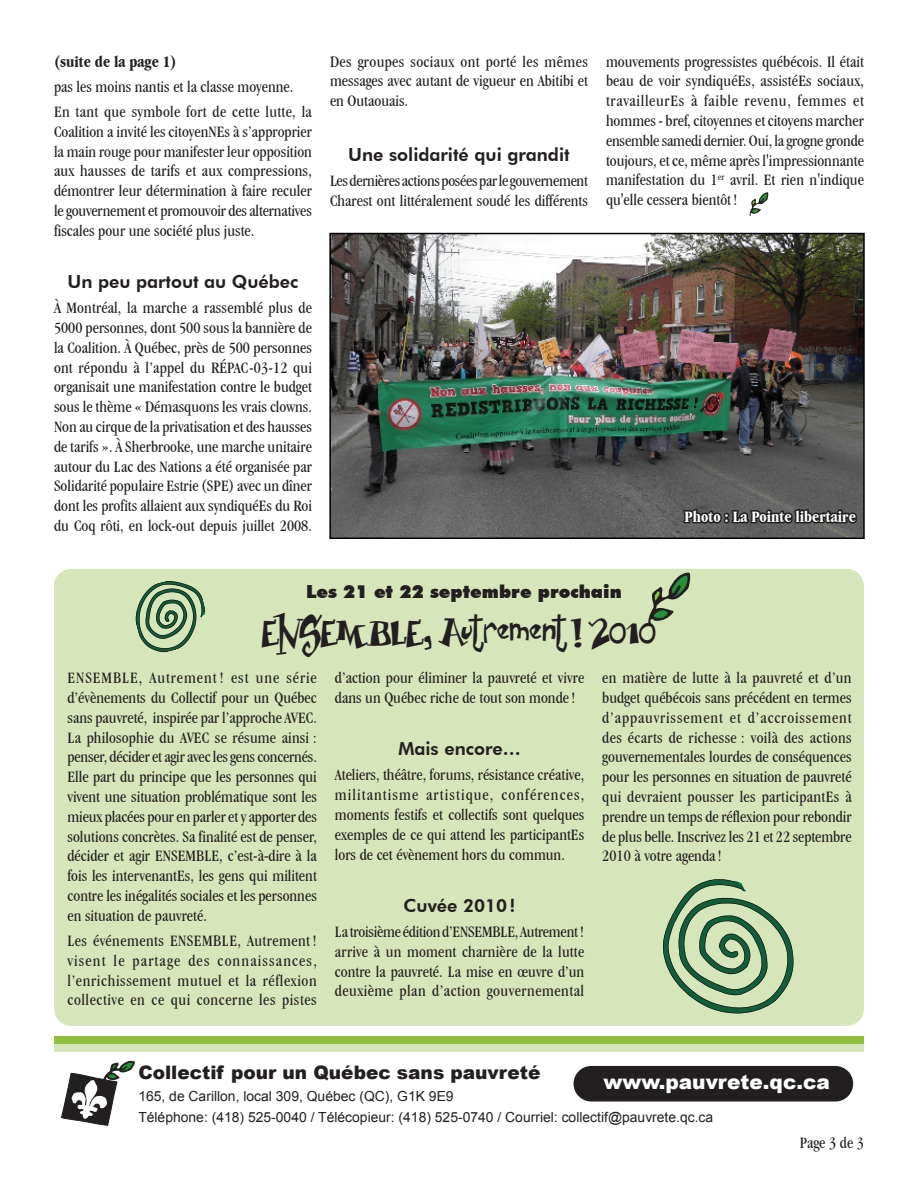
<style>
.page{position:relative;width:918px;height:1188px;background:#fff}
.page>*{position:absolute;margin:0;border:0;box-sizing:border-box;transform-origin:0 0}
.Titre{font:36px "Junior Stinky";color:#231f20}
.t1{font:900 20.1px "Arial";color:#fff}
.t2{font:900 18.6px "Arial";color:#231f20}
.Intertitre{font:800 18px "Futura BT";color:#231f20}
.Surtitre{font:900 18px "Futura BT";color:#231f20}
.Texte_normal{font:condensed 16.5px/19.8px "Garamond IT Cby BT";color:#231f20;text-align:justify}
.Texte_normal-2{font:700 condensed 16.5px "Garamond IT Cby BT";color:#fff}
.Texte_normal-3{font:700 condensed 16.5px "Garamond IT Cby BT";color:#231f20}
.t3{font:13.95px/21.6px "Arial";color:#231f20}
.s1{font-size:37.5px}
</style>
<div class="page">
<div style="left:574px;top:1066px;width:279px;height:36px;background:#231f20;border-radius:18px"></div>
<svg style="left:61px;top:1060px;width:74px;height:66px"></svg>
<div style="left:54px;top:1037px;width:810px;height:7px;background:#90bf3e"></div>
<div style="left:54px;top:1044px;width:810px;height:7px;background:#d7e5ba"></div>
<img style="left:332px;top:236px;width:530px;height:300px">
<div style="left:329px;top:233px;width:536px;height:306px;border:2px solid #000"></div>
<svg style="left:682px;top:488px;width:178px;height:50px;background:#535252"></svg>
<div style="left:54px;top:569px;width:810px;height:457px;background:#d7e5ba;border-radius:18px"></div>
<svg style="left:749px;top:192px;width:20px;height:24px"></svg>
<svg style="left:663px;top:879px;width:131px;height:134px"></svg>
<svg style="left:136px;top:581px;width:69px;height:71px"></svg>
<svg style="left:648px;top:573px;width:43px;height:53px"></svg>
<p class="Texte_normal-3" style="left:54px;top:51px;width:124px">(suite de la page 1)</p>
<p class="Texte_normal" style="left:54px;top:76px;width:241px">pas les moins nantis et la classe moyenne.</p>
<p class="Texte_normal" style="left:54px;top:102px;width:260px">En tant que symbole fort de cette lutte, la Coalition a invité les citoyenNEs à s’approprier la main rouge pour manifester leur opposition aux hausses de tarifs et aux compressions, démontrer leur détermination à faire reculer legouvernementet promouvoir desalternatives fiscales pour une société plus juste.</p>
<p class="Intertitre" style="left:67px;top:271px;width:233px">Un peu partout au Québec</p>
<p class="Texte_normal" style="left:54px;top:298px;width:260px">À Montréal, la marche a rassemblé plus de 5000 personnes, dont 500 sous la bannière de la Coalition. À Québec, près de 500 personnes ont répondu à l’appel du RÉPAC-03-12 qui organisait une manifestation contre le budget sous le thème « Démasquons les vrais clowns.<br>Non au cirque de la privatisation et des hausses de tarifs ». À Sherbrooke, une marche unitaire autour du Lac des Nations a été organisée par Solidarité populaire Estrie (SPE) avec un dîner dont les profits allaient aux syndiquéEs du Roi du Coq rôti, en lock-out depuis juillet 2008.</p>
<p class="Texte_normal" style="left:330px;top:51px;width:260px">Des groupes sociaux ont porté les mêmes messages avec autant de vigueur en Abitibi et en Outaouais.</p>
<p class="Intertitre" style="left:348px;top:144px;width:223px">Une solidarité qui grandit</p>
<p class="Texte_normal" style="left:330px;top:171px;width:260px">Lesdernièresactionsposéesparlegouvernement<br>Charest ont littéralement soudé les différents</p>
<p class="Texte_normal" style="left:606px;top:51px;width:260px">mouvements progressistes québécois. Il était beau de voir syndiquéEs, assistéEs sociaux, travailleurEs à faible revenu, femmes et hommes - bref, citoyennes et citoyens marcher ensemblesamedi dernier. Oui, lagrognegronde toujours, et ce, même après l'impressionnante manifestation du 1<sup>er</sup> avril. Et rien n'indique qu'elle cessera bientôt!</p>
<p class="Texte_normal-2" style="left:684px;top:507px;width:173px">Photo : La Pointe libertaire</p>
<p class="Surtitre" style="left:306px;top:580px;width:317px">Les 21 et 22 septembre prochain</p>
<p class="Titre" style="left:262px;top:614px;width:396px">ENSEMBLE, <span class="s1">Autrement!</span> 2010</p>
<p class="Texte_normal" style="left:68px;top:668px;width:251px">ENSEMBLE, Autrement ! est une série d’évènements du Collectif pour un Québec sans pauvreté, inspirée par l’approche AVEC.<br>La philosophie du AVEC se résume ainsi : penser, décideretagiraveclesgensconcernés.<br>Elle part du principe que les personnes qui vivent une situation problématique sont les mieux placées pouren parleretyapporter des solutions concrètes. Sa finalité est de penser, décider et agir ENSEMBLE, c’est-à-dire à la fois les intervenantEs, les gens qui militent contre les inégalités sociales et les personnes en situation de pauvreté.</p>
<p class="Texte_normal" style="left:68px;top:931px;width:251px">Les événements ENSEMBLE, Autrement ! visent le partage des connaissances, l’enrichissement mutuel et la réflexion collective en ce qui concerne les pistes</p>
<p class="Texte_normal" style="left:335px;top:668px;width:251px">d’action pour éliminer la pauvreté et vivre dans un Québec riche de tout son monde!</p>
<p class="Intertitre" style="left:399px;top:738px;width:124px">Mais encore…</p>
<p class="Texte_normal" style="left:335px;top:765px;width:251px">Ateliers, théâtre, forums, résistance créative, militantisme artistique, conférences, moments festifs et collectifs sont quelques exemples de ce qui attend les participantEs lors de cet évènement hors du commun.</p>
<p class="Intertitre" style="left:404px;top:894px;width:113px">Cuvée 2010!</p>
<p class="Texte_normal" style="left:335px;top:922px;width:251px">Latroisièmeéditiond’ENSEMBLE, Autrement! arrive à un moment charnière de la lutte contre la pauvreté. La mise en œuvre d’un deuxième plan d’action gouvernemental</p>
<p class="Texte_normal" style="left:602px;top:668px;width:251px">en matière de lutte à la pauvreté et d’un budget québécois sans précédent en termes d’appauvrissement et d’accroissement des écarts de richesse : voilà des actions gouvernementales lourdes de conséquences pour les personnes en situation de pauvreté qui devraient pousser les participantEs à prendre un temps de réflexion pour rebondir de plus belle. Inscrivez les 21 et 22 septembre 2010 à votre agenda!</p>
<p class="t2" style="left:138px;top:1059px;width:404px">Collectif pour un Québec sans pauvreté</p>
<p class="t3" style="left:138px;top:1085px;width:576px">165, de Carillon, local 309, Québec (QC), G1K 9E9<br>Téléphone: (418) 525-0040 / Télécopieur: (418) 525-0740 / Courriel: collectif@pauvrete.qc.ca</p>
<p class="t1" style="left:604px;top:1067px;width:228px">www.pauvrete.qc.ca</p>
<p class="Texte_normal" style="left:800px;top:1132px;width:66px">Page 3 de 3</p>
</div>
